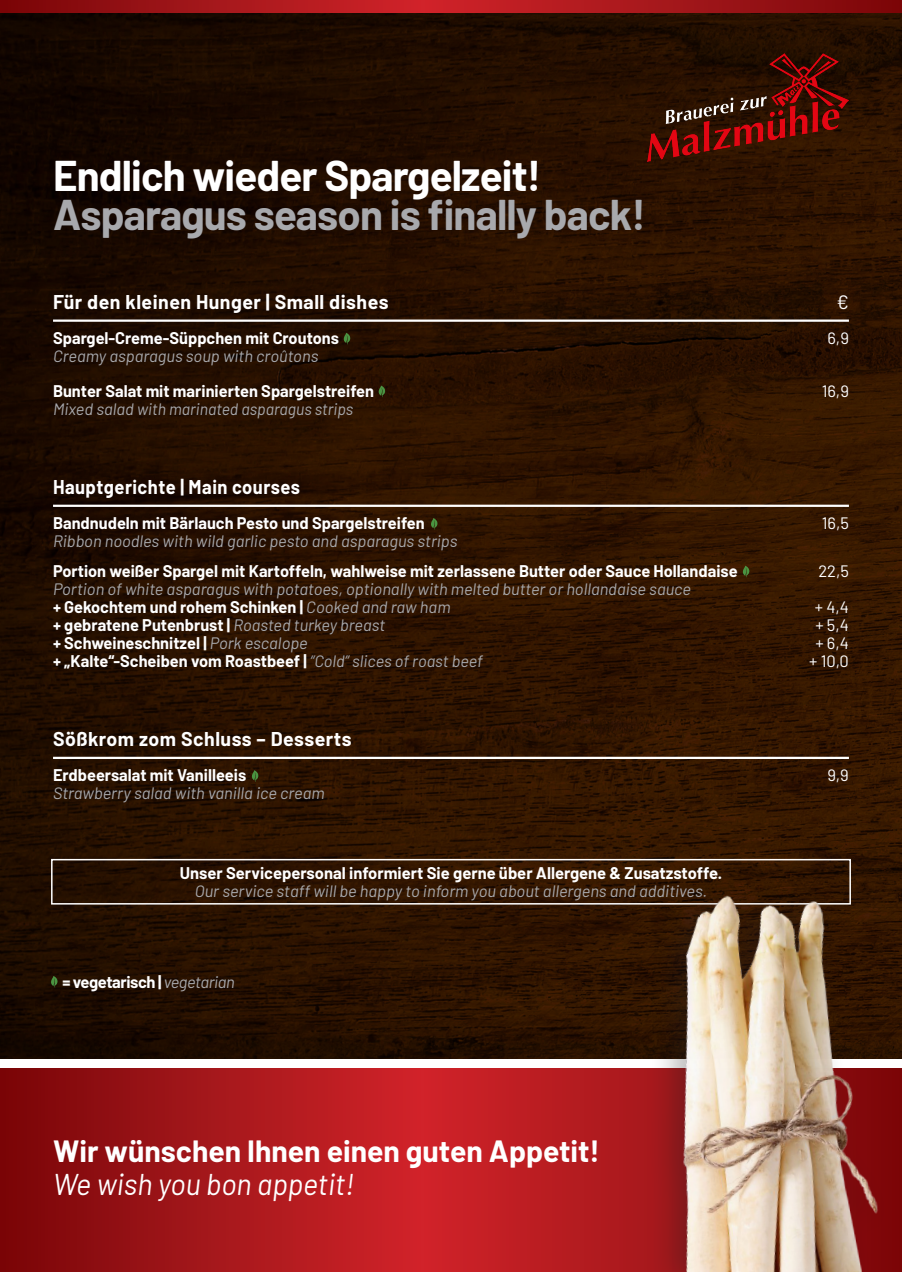
<style>
.page{position:relative;width:902px;height:1272px;background:#fff}
.page>*{position:absolute;margin:0;border:0;box-sizing:border-box;transform-origin:0 0}
.t1{font:700 42px "Barlow";letter-spacing:-.02em;color:#a8a9ad}
.t2{font:700 42px "Barlow";letter-spacing:-.02em;color:#fff}
.t3{font:700 30px "Barlow";color:#fff}
.t4{font:italic 30px "Barlow";color:#fff;scale:.96 1}
.t5{font:700 19.5px "Barlow";letter-spacing:.025em;color:#fff}
.t6{font:700 19.5px "Barlow";letter-spacing:.025em;color:#fff;scale:.94 1}
.t7{font:19.5px "Barlow";color:#fff}
.t8{font:italic 16.5px/18px "Barlow";color:#a8a9ad}
.t9{font:700 16.5px "Barlow";color:#fff}
.t10{font:16.5px/18px "Barlow";color:#fff}
.t11{font:700 16.5px "Barlow";letter-spacing:-.025em;color:#fff}
.s1{font-weight:700;font-style:normal;color:#fff}
.s2{font-weight:400;font-style:italic;color:#a8a9ad}
</style>
<div class="page">
<img style="left:0;top:13px;width:901px;height:1046px">
<hr style="left:53px;top:319px;width:795px;height:3px;background:#fff">
<svg style="left:344px;top:333px;width:6px;height:11px"></svg>
<svg style="left:378px;top:385px;width:7px;height:12px"></svg>
<hr style="left:53px;top:504px;width:795px;height:3px;background:#fff">
<svg style="left:742px;top:565px;width:7px;height:12px"></svg>
<svg style="left:431px;top:518px;width:6px;height:12px"></svg>
<svg style="left:51px;top:975px;width:7px;height:12px"></svg>
<svg style="left:0;top:0;width:901px;height:13px;background:#a41519"></svg>
<svg style="left:0;top:1068px;width:901px;height:203px;background:#ac181c"></svg>
<img style="left:647px;top:54px;width:201px;height:107px">
<svg style="left:252px;top:770px;width:6px;height:12px"></svg>
<hr style="left:53px;top:756px;width:795px;height:3px;background:#fff">
<div style="left:51px;top:858px;width:799px;height:46px;border:2px solid #fff"></div>
<img style="left:624px;top:881px;width:273px;height:390px">
<h1 class="t2" style="left:53px;top:145px;width:489px">Endlich wieder Spargelzeit!</h1>
<h1 class="t1" style="left:53px;top:184px;width:594px">Asparagus season is finally back!</h1>
<p class="t5" style="left:53px;top:287px;width:337px">Für den kleinen Hunger | Small dishes</p>
<p class="t7" style="left:836px;top:288px;width:14px">€</p>
<p class="t9" style="left:53px;top:326px;width:287px">Spargel-Creme-Süppchen mit Croutons</p>
<p class="t8" style="left:53px;top:346px;width:267px">Creamy asparagus soup with croûtons</p>
<p class="t10" style="left:827px;top:328px;width:23px">6,9</p>
<p class="t9" style="left:53px;top:379px;width:322px">Bunter Salat mit marinierten Spargelstreifen</p>
<p class="t8" style="left:53px;top:398px;width:302px">Mixed salad with marinated asparagus strips</p>
<p class="t6" style="left:53px;top:472px;width:264px">Hauptgerichte | Main courses</p>
<p class="t9" style="left:53px;top:511px;width:373px">Bandnudeln mit Bärlauch Pesto und Spargelstreifen</p>
<p class="t8" style="left:53px;top:531px;width:406px">Ribbon noodles with wild garlic pesto and asparagus strips</p>
<p class="t9" style="left:53px;top:558px;width:686px">Portion weißer Spargel mit Kartoffeln, wahlweise mit zerlassene Butter oder Sauce Hollandaise</p>
<p class="t8" style="left:53px;top:578px;width:639px">Portion of white asparagus with potatoes, optionally with melted butter or hollandaise sauce <span class="s1">+ Gekochtem und rohem Schinken |</span> Cooked and raw ham<br><span class="s1">+ gebratene Putenbrust |</span> Roasted turkey breast<br><span class="s1">+ Schweineschnitzel |</span> Pork escalope<br><span class="s1">+ „Kalte“-Scheiben vom Roastbeef |</span> “Cold” slices of roast beef</p>
<p class="t5" style="left:53px;top:724px;width:300px">Sößkrom zom Schluss – Desserts</p>
<p class="t9" style="left:53px;top:763px;width:195px">Erdbeersalat mit Vanilleeis</p>
<p class="t8" style="left:53px;top:783px;width:273px">Strawberry salad with vanilla ice cream</p>
<p class="t9" style="left:180px;top:860px;width:544px">Unser Servicepersonal informiert Sie gerne über Allergene &amp; Zusatzstoffe.</p>
<p class="t8" style="left:195px;top:880px;width:514px">Our service staff will be happy to inform you about allergens and additives.</p>
<p class="t11" style="left:62px;top:969px;width:174px">= vegetarisch | <span class="s2">vegetarian</span></p>
<h2 class="t3" style="left:53px;top:1128px;width:548px">Wir wünschen Ihnen einen guten Appetit!</h2>
<h2 class="t4" style="left:53px;top:1161px;width:315px">We wish you bon appetit!</h2>
<p class="t10" style="left:821px;top:380px;width:29px">16,9</p>
<p class="t10" style="left:821px;top:513px;width:29px">16,5</p>
<p class="t10" style="left:814px;top:551px;width:36px;line-height:36px">22,5 + 4,4</p>
<p class="t10" style="left:809px;top:614px;width:41px;text-align:center">+ 5,4 + 6,4 + 10,0</p>
<p class="t10" style="left:827px;top:765px;width:23px">9,9</p>
</div>
